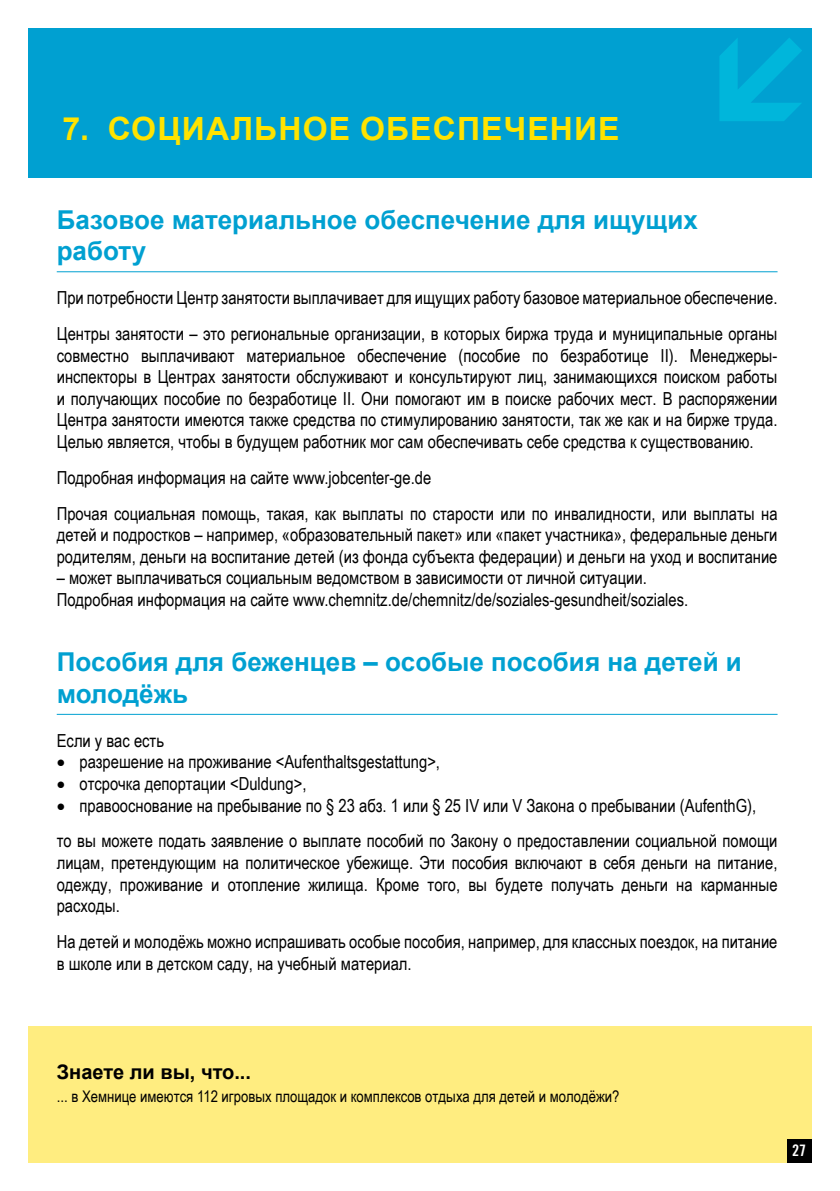
<style>
.page{position:relative;width:840px;height:1191px;background:#fff}
.page>*{position:absolute;margin:0;border:0;box-sizing:border-box;transform-origin:0 0}
.t1{font:700 32px "Arial";letter-spacing:.035em;color:#ffe300}
.t2{font:700 26px/31.2px "Arial";color:#00a0d1}
.t3{font:700 20px "Arial";color:#000}
.t4{font:18px/21.6px "Arial Narrow";color:#000}
.t5{font:16px "Arial Narrow";color:#000}
.t6{font:15.8px "Trade Gothic LT Bold Cond Twenty";color:#fff}
</style>
<div class="page">
<div style="left:28px;top:28px;width:783px;height:150px;background:#00a0d1"></div>
<div style="left:28px;top:1026px;width:783px;height:136px;background:#ffed80"></div>
<svg style="left:719px;top:38px;width:82px;height:83px"></svg>
<hr style="left:57px;top:271px;width:720px;height:1px;background:#00a0d1">
<hr style="left:57px;top:714px;width:720px;height:1px;background:#00a0d1">
<div style="left:786px;top:1138px;width:24px;height:24px;background:#000"></div>
<h1 class="t1" style="left:62px;top:106px;width:558px">7. СОЦИАЛЬНОЕ ОБЕСПЕЧЕНИЕ</h1>
<h2 class="t2" style="left:57px;top:204px;width:642px">Базовое материальное обеспечение для ищущих работу</h2>
<p class="t4" style="left:57px;top:279px;width:722px;line-height:35.8px">При потребности Центр занятости выплачивает для ищущих работу базовое материальное обеспечение.<br>Центры занятости – это региональные организации, в которых биржа труда и муниципальные органы</p>
<p class="t4" style="left:57px;top:344px;width:721px;text-align:justify">совместно выплачивают материальное обеспечение (пособие по безработице II). Менеджеры&shy;инспекторы в Центрах занятости обслуживают и консультируют лиц, занимающихся поиском работы и получающих пособие по безработице II. Они помогают им в поиске рабочих мест. В распоряжении Центра занятости имеются также средства по стимулированию занятости, так же как и на бирже труда.<br>Целью является, чтобы в будущем работник мог сам обеспечивать себе средства к существованию.</p>
<p class="t4" style="left:57px;top:459px;width:722px;line-height:35.8px">Подробная информация на сайте www.jobcenter-ge.de<br>Прочая социальная помощь, такая, как выплаты по старости или по инвалидности, или выплаты на</p>
<p class="t4" style="left:57px;top:523px;width:721px">детей и подростков – например, «образовательный пакет» или «пакет участника», федеральные деньги родителям, деньги на воспитание детей (из фонда субъекта федерации) и деньги на уход и воспитание</p>
<p class="t4" style="left:57px;top:566px;width:632px">– может выплачиваться социальным ведомством в зависимости от личной ситуации.<br>Подробная информация на сайте www.chemnitz.de/chemnitz/de/soziales-gesundheit/soziales.</p>
<h2 class="t2" style="left:57px;top:647px;width:686px">Пособия для беженцев – особые пособия на детей и молодёжь</h2>
<p class="t4" style="left:57px;top:729px;width:109px">Если у вас есть</p>
<p class="t4" style="left:57px;top:750px;width:384px">• разрешение на проживание &lt;Aufenthaltsgestattung&gt;,</p>
<p class="t4" style="left:57px;top:772px;width:251px">• отсрочка депортации &lt;Duldung&gt;,</p>
<p class="t4" style="left:57px;top:786px;width:721px;line-height:35.8px">• правооснование на пребывание по § 23 абз. 1 или § 25 IV или V Закона о пребывании (AufenthG),<br>то вы можете подать заявление о выплате пособий по Закону о предоставлении социальной помощи</p>
<p class="t4" style="left:57px;top:851px;width:722px;text-align:justify">лицам, претендующим на политическое убежище. Эти пособия включают в себя деньги на питание, одежду, проживание и отопление жилища. Кроме того, вы будете получать деньги на карманные расходы.</p>
<p class="t4" style="left:57px;top:930px;width:721px">На детей и молодёжь можно испрашивать особые пособия, например, для классных поездок, на питание в школе или в детском саду, на учебный материал.</p>
<p class="t3" style="left:57px;top:1058px;width:196px">Знаете ли вы, что...</p>
<p class="t5" style="left:57px;top:1084px;width:564px">... в Хемнице имеются 112 игровых площадок и комплексов отдыха для детей и молодёжи?</p>
<p class="t6" style="left:791px;top:1141px;width:16px">27</p>
</div>
